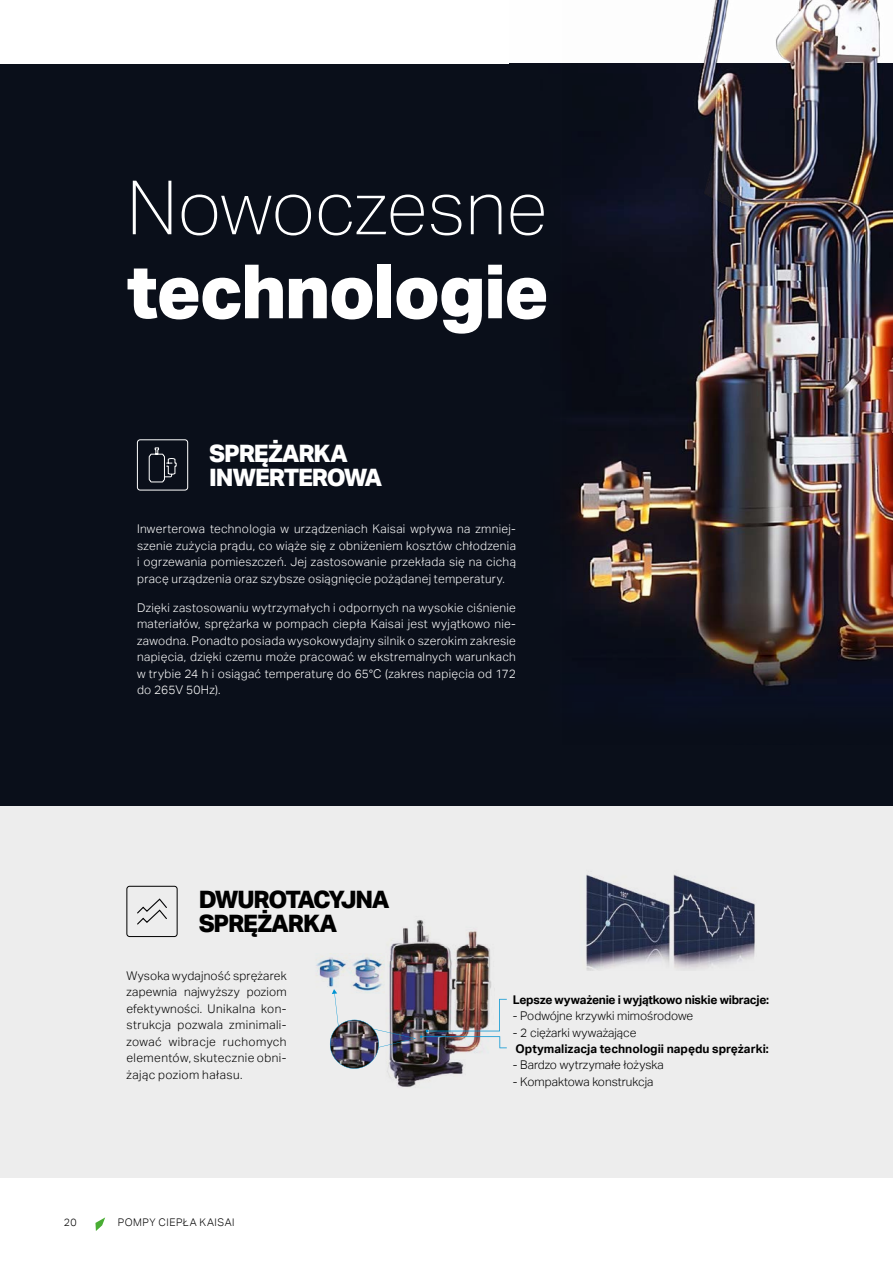
<style>
.page{position:relative;width:893px;height:1263px;background:#fff}
.page>*{position:absolute;margin:0;border:0;box-sizing:border-box;transform-origin:0 0}
.t1{font:800 75px "Aktiv Grotesk";letter-spacing:-.025em;color:#fff}
.t2{font:100 75px "Aktiv Grotesk";color:#fff}
.t3{font:800 24px/24px "Aktiv Grotesk";letter-spacing:-.05em;color:#000}
.t4{font:800 24px/24px "Aktiv Grotesk";letter-spacing:-.05em;color:#fff}
.t5{font:300 12px/16.5px "Aktiv Grotesk";letter-spacing:.025em;color:#fff;text-align:justify}
.t6{font:300 12px/16.5px "Aktiv Grotesk";color:#000;text-align:justify}
.t7{font:700 12px "Aktiv Grotesk";letter-spacing:-.01em;color:#000}
.t8{font:300 10.5px "Aktiv Grotesk";letter-spacing:.05em;color:#000}
</style>
<div class="page">
<svg style="left:95px;top:1217px;width:10px;height:14px"></svg>
<div style="left:0;top:64px;width:893px;height:742px;background:#0a0f1a"></div>
<div style="left:0;top:806px;width:893px;height:372px;background:#ededed"></div>
<img style="left:586px;top:874px;width:169px;height:97px">
<img style="left:316px;top:953px;width:69px;height:36px">
<img style="left:387px;top:920px;width:104px;height:167px">
<img style="left:330px;top:989px;width:177px;height:80px">
<div style="left:126px;top:886px;width:52px;height:51px;border:1px solid #000;border-radius:3px"></div>
<svg style="left:137px;top:898px;width:30px;height:27px"></svg>
<svg style="left:148px;top:447px;width:29px;height:36px"></svg>
<div style="left:137px;top:439px;width:51px;height:51px;border:1px solid #fff;border-radius:3px"></div>
<img style="left:563px;top:0;width:330px;height:698px">
<h1 class="t2" style="left:126px;top:166px;width:422px">Nowoczesne</h1>
<h1 class="t1" style="left:126px;top:248px;width:424px">technologie</h1>
<h2 class="t4" style="left:209px;top:441px;width:175px">SPRĘŻARKA<br>INWERTEROWA</h2>
<p class="t5" style="left:137px;top:521px;width:380px">Inwerterowa technologia w urządzeniach Kaisai wpływa na zmniej&shy;szenie zużycia prądu, co wiąże się z obniżeniem kosztów chłodzenia i ogrzewania pomieszczeń. Jej zastosowanie przekłada się na cichą pracę urządzenia oraz szybsze osiągnięcie pożądanej temperatury.</p>
<p class="t5" style="left:137px;top:599px;width:380px">Dzięki zastosowaniu wytrzymałych i odpornych na wysokie ciśnienie materiałów, sprężarka w pompach ciepła Kaisai jest wyjątkowo nie&shy;zawodna. Ponadto posiada wysokowydajny silnik o szerokim zakresie napięcia, dzięki czemu może pracować w ekstremalnych warunkach w trybie 24 h i osiągać temperaturę do 65°C (zakres napięcia od 172 do 265V 50Hz).</p>
<h2 class="t3" style="left:199px;top:888px;width:193px">DWUROTACYJNA<br>SPRĘŻARKA</h2>
<p class="t6" style="left:126px;top:967px;width:162px">Wysoka wydajność sprężarek zapewnia najwyższy poziom efektywności. Unikalna kon&shy;strukcja pozwala zminimali&shy;zować wibracje ruchomych elementów, skutecznie obni&shy;żając poziom hałasu.</p>
<p class="t8" style="left:64px;top:1216px;width:14px">20</p>
<p class="t8" style="left:118px;top:1216px;width:118px">POMPY CIEPŁA KAISAI</p>
<p class="t7" style="left:513px;top:993px;width:258px">Lepsze wyważenie i wyjątkowo niskie wibracje:</p>
<p class="t6" style="left:513px;top:1008px;width:182px">- Podwójne krzywki mimośrodowe</p>
<p class="t6" style="left:513px;top:1024px;width:125px">- 2 ciężarki wyważające</p>
<p class="t7" style="left:516px;top:1042px;width:255px">Optymalizacja technologii napędu sprężarki:</p>
<p class="t6" style="left:513px;top:1057px;width:152px">- Bardzo wytrzymałe łożyska</p>
<p class="t6" style="left:513px;top:1073px;width:142px">- Kompaktowa konstrukcja</p>
</div>
